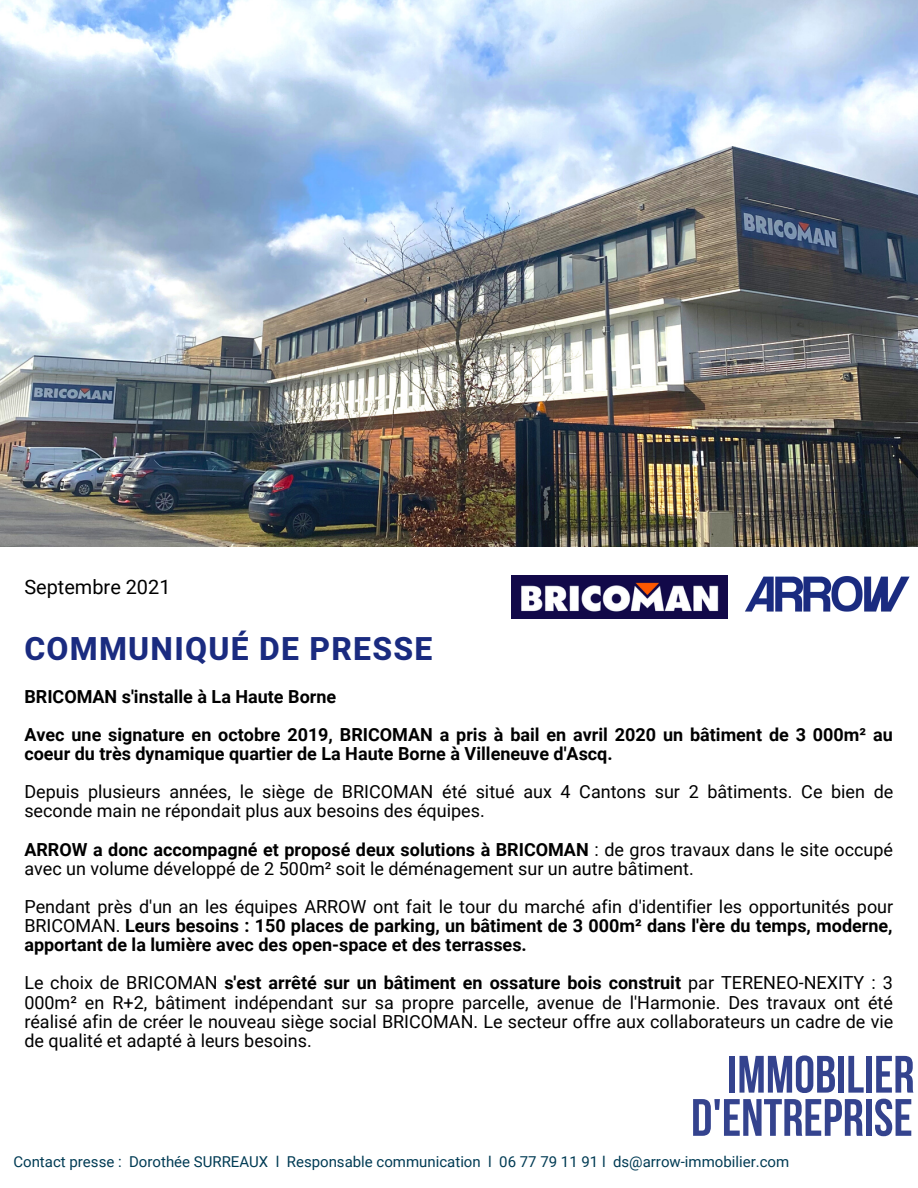
<style>
.page{position:relative;width:918px;height:1188px;background:#fff}
.page>*{position:absolute;margin:0;border:0;box-sizing:border-box;transform-origin:0 0}
.t1{font:700 52.5px/43.2px "Bebas Neue";color:#1a2b80;text-align:right}
.t2{font:800 31.95px "Heebo";letter-spacing:.04em;color:#1a2b80}
.t3{font:19.95px "Roboto";color:#000}
.t4{font:18px/19.2px "Roboto";color:#000}
.t5{font:700 18px/19.2px "Roboto";color:#000}
.t6{font:15px "Roboto";color:#003b54}
.s1{font-weight:700}
.s2{font-weight:400}
</style>
<div class="page">
<img style="left:0;top:0;width:918px;height:547px">
<img style="left:745px;top:576px;width:165px;height:36px">
<img style="left:512px;top:576px;width:216px;height:42px">
<p class="t3" style="left:24px;top:575px;width:148px">Septembre 2021</p>
<p class="t2" style="left:24px;top:627px;width:410px">COMMUNIQUÉ DE PRESSE</p>
<p class="t5" style="left:24px;top:687px;width:313px">BRICOMAN s'installe à La Haute Borne</p>
<p class="t5" style="left:24px;top:725px;width:870px">Avec une signature en octobre 2019, BRICOMAN a pris à bail en avril 2020 un bâtiment de 3 000m² au coeur du très dynamique quartier de La Haute Borne à Villeneuve d'Ascq.</p>
<p class="t4" style="left:24px;top:782px;width:871px">Depuis plusieurs années, le siège de BRICOMAN été situé aux 4 Cantons sur 2 bâtiments. Ce bien de seconde main ne répondait plus aux besoins des équipes.</p>
<p class="t4" style="left:24px;top:840px;width:870px"><span class="s1">ARROW a donc accompagné et proposé deux solutions à BRICOMAN</span> : de gros travaux dans le site occupé avec un volume développé de 2 500m² soit le déménagement sur un autre bâtiment.</p>
<p class="t5" style="left:24px;top:897px;width:870px;text-align:justify"><span class="s2">Pendant près d'un an les équipes ARROW ont fait le tour du marché afin d'identifier les opportunités pour BRICOMAN.</span> Leurs besoins : 150 places de parking, un bâtiment de 3 000m² dans l'ère du temps, moderne, apportant de la lumière avec des open-space et des terrasses.</p>
<p class="t4" style="left:24px;top:974px;width:870px;text-align:justify">Le choix de BRICOMAN <span class="s1">s'est arrêté sur un bâtiment en ossature bois construit</span> par TERENEO-NEXITY : 3<br>000m² en R+2, bâtiment indépendant sur sa propre parcelle, avenue de l'Harmonie. Des travaux ont été réalisé afin de créer le nouveau siège social BRICOMAN. Le secteur offre aux collaborateurs un cadre de vie de qualité et adapté à leurs besoins.</p>
<h1 class="t1" style="left:691px;top:1058px;width:225px">IMMOBILIER<br>D'ENTREPRISE</h1>
<p class="t6" style="left:13px;top:1153px;width:777px">Contact presse : Dorothée SURREAUX l Responsable communication l 06 77 79 11 91 l ds@arrow-immobilier.com</p>
</div>
